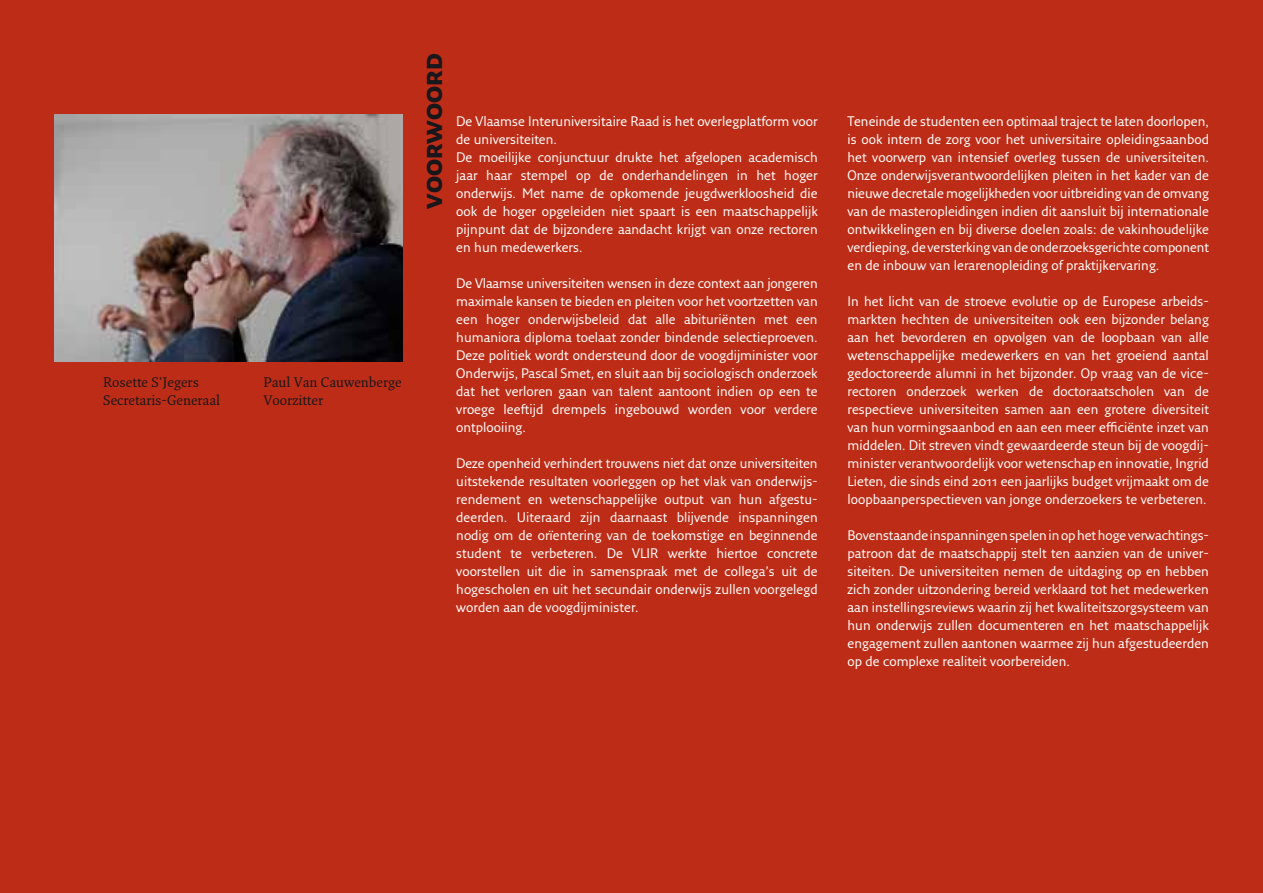
<style>
.page{position:relative;width:1263px;height:893px;background:#bd2c16}
.page>*{position:absolute;margin:0;border:0;box-sizing:border-box;transform-origin:0 0}
.t1{font:900 21px "Fresco Sans Std";color:#1a171c}
.t2{font:13.5px/18px "Fresco Sans Std";color:#fff;text-align:justify}
.t3{font:13.5px/18px "Fresco Plus Std";color:#1a171c}
</style>
<div class="page">
<img style="left:54px;top:115px;width:349px;height:246px">
<p class="t3" style="left:103px;top:373px;width:118px">Rosette S’Jegers<br>Secretaris-Generaal</p>
<p class="t3" style="left:264px;top:373px;width:140px">Paul Van Cauwenberge<br>Voorzitter</p>
<h1 class="t1" style="left:421px;top:209px;width:156px;rotate:-90deg">Voorwoord</h1>
<p class="t2" style="left:456px;top:112px;width:363px;text-align:left">De Vlaamse Interuniversitaire Raad is het overlegplatform voor de universiteiten.<br>De moeilijke conjunctuur drukte het afgelopen academisch jaar haar stempel op de onderhandelingen in het hoger onderwijs. Met name de opkomende jeugdwerkloosheid die ook de hoger opgeleiden niet spaart is een maatschappelijk pijnpunt dat de bijzondere aandacht krijgt van onze rectoren en hun medewerkers.</p>
<p class="t2" style="left:456px;top:274px;width:363px">De Vlaamse universiteiten wensen in deze context aan jongeren maximale kansen te bieden en pleiten voor het voortzetten van een hoger onderwijsbeleid dat alle abituriënten met een humaniora diploma toelaat zonder bindende selectieproeven.<br>Deze politiek wordt ondersteund door de voogdijminister voor Onderwijs, Pascal Smet, en sluit aan bij sociologisch onderzoek dat het verloren gaan van talent aantoont indien op een te vroege leeftijd drempels ingebouwd worden voor verdere ontplooiing.</p>
<p class="t2" style="left:456px;top:454px;width:363px">Deze openheid verhindert trouwens niet dat onze universiteiten uitstekende resultaten voorleggen op het vlak van onderwijs&shy;rendement en wetenschappelijke output van hun afgestu&shy;deerden. Uiteraard zijn daarnaast blijvende inspanningen nodig om de orïentering van de toekomstige en beginnende student te verbeteren. De VLIR werkte hiertoe concrete voorstellen uit die in samenspraak met de collega’s uit de hogescholen en uit het secundair onderwijs zullen voorgelegd worden aan de voogdijminister.</p>
<p class="t2" style="left:847px;top:112px;width:363px">Teneinde de studenten een optimaal traject te laten doorlopen, is ook intern de zorg voor het universitaire opleidingsaanbod het voorwerp van intensief overleg tussen de universiteiten.<br>Onze onderwijsverantwoordelijken pleiten in het kader van de nieuwe decretale mogelijkheden voor uitbreiding van de omvang van de masteropleidingen indien dit aansluit bij internationale ontwikkelingen en bij diverse doelen zoals: de vakinhoudelijke verdieping, de versterking van de onderzoeksgerichte component en de inbouw van lerarenopleiding of praktijkervaring.</p>
<p class="t2" style="left:847px;top:292px;width:363px;text-align:left">In het licht van de stroeve evolutie op de Europese arbeids&shy;markten hechten de universiteiten ook een bijzonder belang aan het bevorderen en opvolgen van de loopbaan van alle wetenschappelijke medewerkers en van het groeiend aantal gedoctoreerde alumni in het bijzonder. Op vraag van de vice&shy;rectoren onderzoek werken de doctoraatscholen van de respectieve universiteiten samen aan een grotere diversiteit van hun vormingsaanbod en aan een meer efficiënte inzet van middelen. Dit streven vindt gewaardeerde steun bij de voogdij&shy;minister verantwoordelijk voor wetenschap en innovatie, Ingrid Lieten, die sinds eind 2011 een jaarlijks budget vrijmaakt om de loopbaanperspectieven van jonge onderzoekers te verbeteren.</p>
<p class="t2" style="left:847px;top:526px;width:363px">Bovenstaande inspanningen spelen in op het hoge verwachtings&shy;patroon dat de maatschappij stelt ten aanzien van de univer&shy;siteiten. De universiteiten nemen de uitdaging op en hebben zich zonder uitzondering bereid verklaard tot het medewerken aan instellingsreviews waarin zij het kwaliteitszorgsysteem van hun onderwijs zullen documenteren en het maatschappelijk engagement zullen aantonen waarmee zij hun afgestudeerden op de complexe realiteit voorbereiden.</p>
</div>
